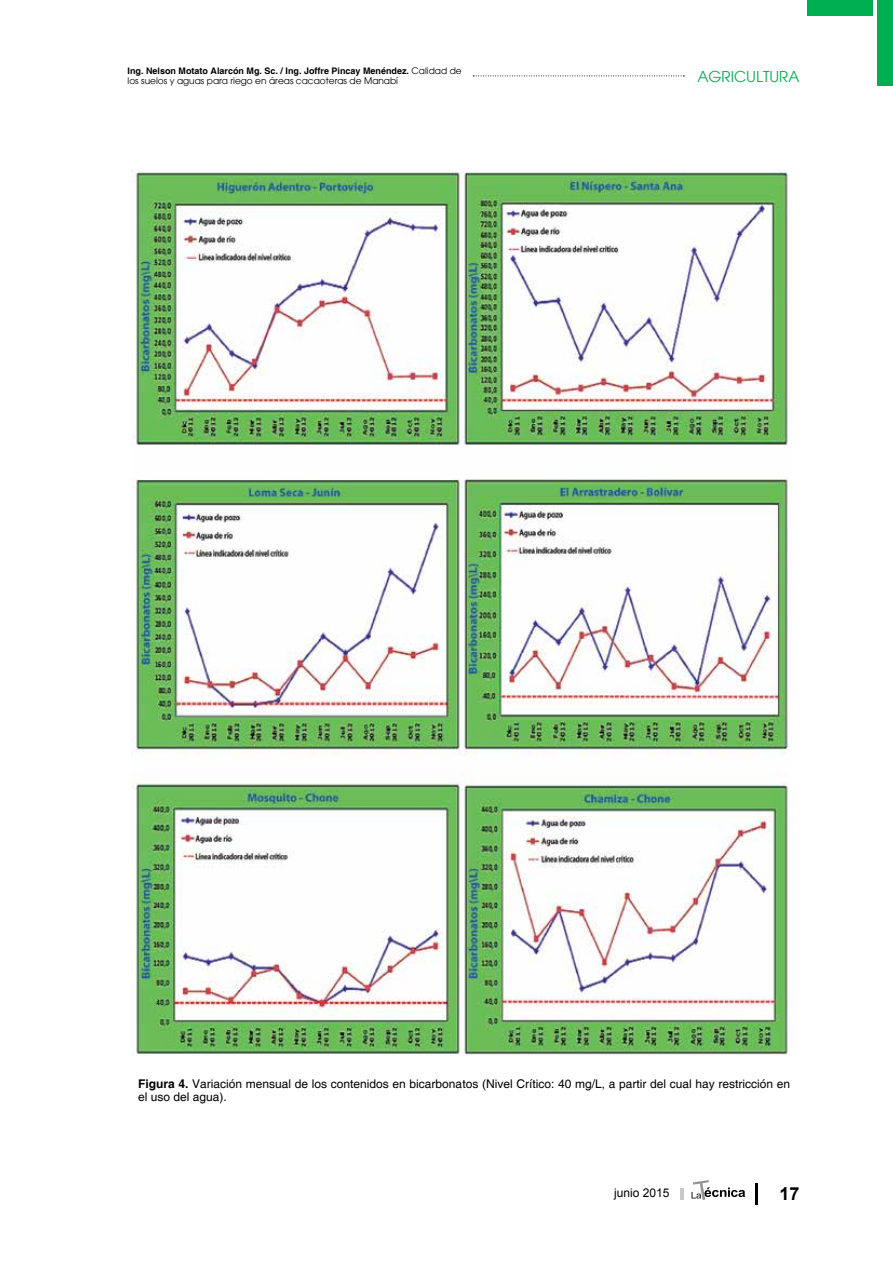
<style>
.page{position:relative;width:893px;height:1263px;background:#fff}
.page>*{position:absolute;margin:0;border:0;box-sizing:border-box;transform-origin:0 0}
.t1{font:700 18px "Arial";color:#000}
.t2{font:15px "Avant Garde";color:#00af50}
.t3{font:12px/13.5px "Helvetica";color:#000}
.t4{font:12px "Arial";color:#000}
.t5{font:700 9px "Helvetica";color:#000}
.t6{font:9px "Avant Garde";color:#000}
.s1{font-family:"Avant Garde";font-weight:400}
.s2{font-weight:700}
</style>
<div class="page">
<svg style="left:692px;top:1180px;width:53px;height:20px"></svg>
<hr style="left:755px;top:1183px;width:3px;height:22px;background:#000">
<hr style="left:680px;top:1188px;width:4px;height:12px;background:#c7c8ca">
<img style="left:132px;top:170px;width:656px;height:885px">
<svg style="left:473px;top:76px;width:211px;height:1px"></svg>
<div style="left:877px;top:0;width:16px;height:85px;background:#00af50"></div>
<div style="left:807px;top:0;width:66px;height:16px;background:#00af50"></div>
<p class="t5" style="left:128px;top:65px;width:336px">Ing. Nelson Motato Alarcón Mg. Sc. / Ing. Joffre Pincay Menéndez. <span class="s1">Calidad de</span></p>
<p class="t6" style="left:128px;top:75px;width:272px">los suelos y aguas para riego en áreas cacaoteras de Manabí</p>
<p class="t2" style="left:697px;top:67px;width:104px">AGRICULTURA</p>
<p class="t3" style="left:138px;top:1077px;width:653px"><span class="s2">Figura 4.</span> Variación mensual de los contenidos en bicarbonatos (Nivel Crítico: 40 mg/L, a partir del cual hay restricción en el uso del agua).</p>
<p class="t4" style="left:614px;top:1185px;width:57px">junio 2015</p>
<h1 class="t1" style="left:779px;top:1181px;width:22px">17</h1>
</div>
